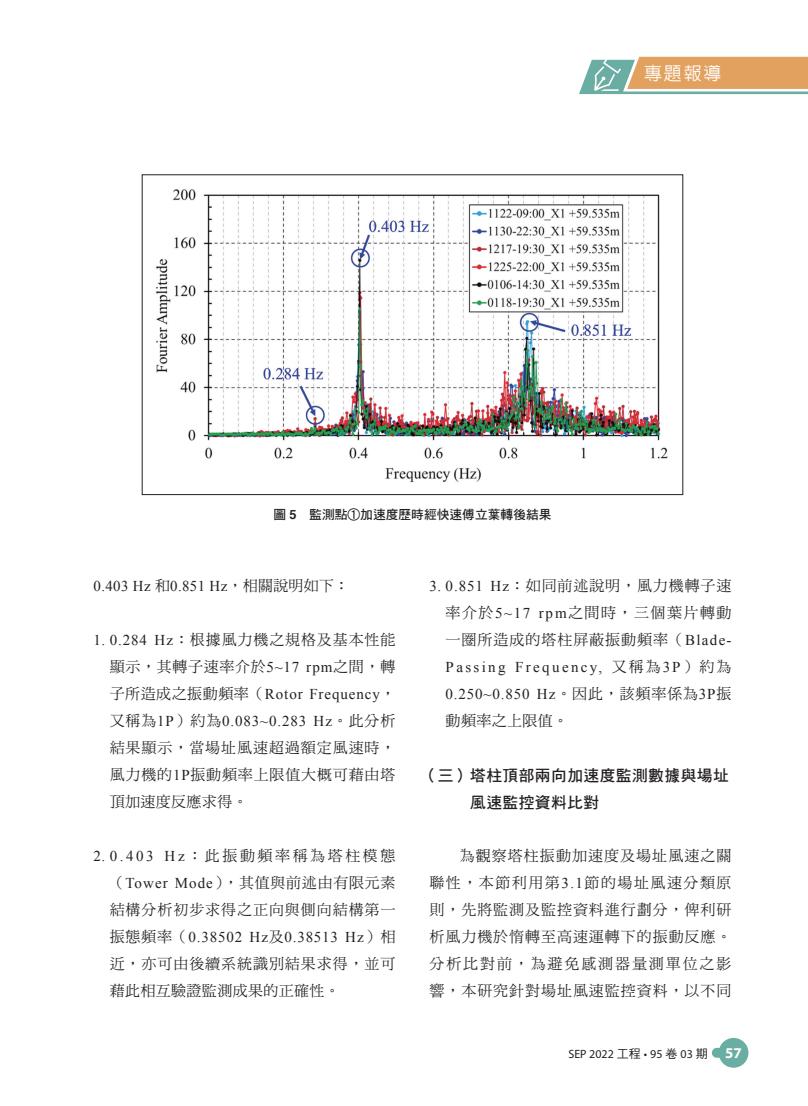
<style>
.page{position:relative;width:808px;height:1106px;background:#fff}
.page>*{position:absolute;margin:0;border:0;box-sizing:border-box;transform-origin:0 0}
.t1{font:500 18px "AR Hei B5";color:#fff}
.t2{font:15.75px/27px "DF Hei Std W7";letter-spacing:.03em;color:#231f20}
.t3{font:15px/27px "DF Ming Std W5";letter-spacing:.06em;color:#231f20;text-align:justify}
.t4{font:15px/27px "Times New Roman";letter-spacing:.06em;color:#231f20}
.t5{font:15px/27px "Times New Roman";letter-spacing:.155em;color:#231f20}
.t6{font:15px "Times New Roman";letter-spacing:.025em;color:#231f20}
.t7{font:15px "DF Ming Std W5";letter-spacing:.025em;color:#231f20}
.t8{font:12.75px "DF Hei Std W7";color:#231f20}
.t9{font:12px "Myriad Pro";color:#231f20}
.s1{font-family:"Helvetica";font-weight:700}
.s2{font-family:"DF Ming Std W5"}
.s3{font-family:"Times New Roman"}
.s4{font-family:"DF Hei Std W5"}
.s5{font-weight:700;font-size:15px;color:#fff}
</style>
<div class="page">
<svg style="left:579px;top:57px;width:229px;height:37px;background:#ccb082"></svg>
<div style="left:719px;top:1037px;width:29px;height:30px;background:#6aada2;border-radius:50%"></div>
<div style="left:712px;top:1047px;width:26px;height:10px;background:#6aada2;border-radius:5px"></div>
<img style="left:156px;top:189px;width:512px;height:294px">
<p class="t1" style="left:644px;top:64px;width:79px">專題報導</p>
<p class="t8" style="left:273px;top:507px;width:280px">圖 <span class="s1">5</span>　監測點①加速度歷時經快速傅立葉轉後結果</p>
<p class="t6" style="left:94px;top:576px;width:257px">0.403 Hz <span class="s2">和</span>0.851 Hz<span class="s2">，相關說明如下：</span></p>
<p class="t3" style="left:94px;top:626px;width:303px;text-align:right"><span class="s3">1. 0.284 Hz</span>：根據風力機之規格及基本性能顯示，其轉子速率介於<span class="s3">5~17 rpm</span>之間，轉</p>
<p class="t4" style="left:110px;top:680px;width:287px"><span class="s2">子所造成之振動頻率（</span>Rotor Frequency<span class="s2">，又稱為</span>1P<span class="s2">）約為</span>0.083~0.283 Hz<span class="s2">。此分析</span></p>
<p class="t3" style="left:110px;top:734px;width:287px">結果顯示，當場址風速超過額定風速時，風力機的<span class="s3">1P</span>振動頻率上限值大概可藉由塔頂加速度反應求得。</p>
<p class="t3" style="left:110px;top:842px;width:287px;text-indent:-16px"><span class="s3">2. 0.403 Hz</span>：此振動頻率稱為塔柱模態（<span class="s3">Tower Mode</span>），其值與前述由有限元素結構分析初步求得之正向與側向結構第一</p>
<p class="t4" style="left:110px;top:923px;width:287px"><span class="s2">振態頻率（</span>0.38502 Hz<span class="s2">及</span>0.38513 Hz<span class="s2">）相</span></p>
<p class="t3" style="left:110px;top:950px;width:287px">近，亦可由後續系統識別結果求得，並可藉此相互驗證監測成果的正確性。</p>
<p class="t3" style="left:446px;top:572px;width:287px;text-indent:-16px"><span class="s3">3. 0.851 Hz</span>：如同前述說明，風力機轉子速率介於<span class="s3">5~17 rpm</span>之間時，三個葉片轉動一圈所造成的塔柱屏蔽振動頻率（<span class="s3">Blade-</span></p>
<p class="t5" style="left:446px;top:653px;width:287px">Passing Frequency, <span class="s2">又稱為</span>3P<span class="s2">）約為<br></span>0.250~0.850 Hz<span class="s2">。因此，該頻率係為</span>3P<span class="s2">振</span></p>
<p class="t7" style="left:446px;top:712px;width:124px">動頻率之上限值。</p>
<p class="t2" style="left:470px;top:761px;width:260px;text-indent:-49px">（三）塔柱頂部兩向加速度監測數據與場址風速監控資料比對</p>
<p class="t3" style="left:429px;top:842px;width:303px;text-indent:30px">為觀察塔柱振動加速度及場址風速之關聯性，本節利用第<span class="s3">3.1</span>節的場址風速分類原則，先將監測及監控資料進行劃分，俾利研析風力機於惰轉至高速運轉下的振動反應。分析比對前，為避免感測器量測單位之影響，本研究針對場址風速監控資料，以不同</p>
<p class="t9" style="left:568px;top:1046px;width:175px">SEP 2022 <span class="s4">工程</span> • 95 <span class="s4">卷</span> 03 <span class="s4">期</span> <span class="s5">57</span></p>
</div>
